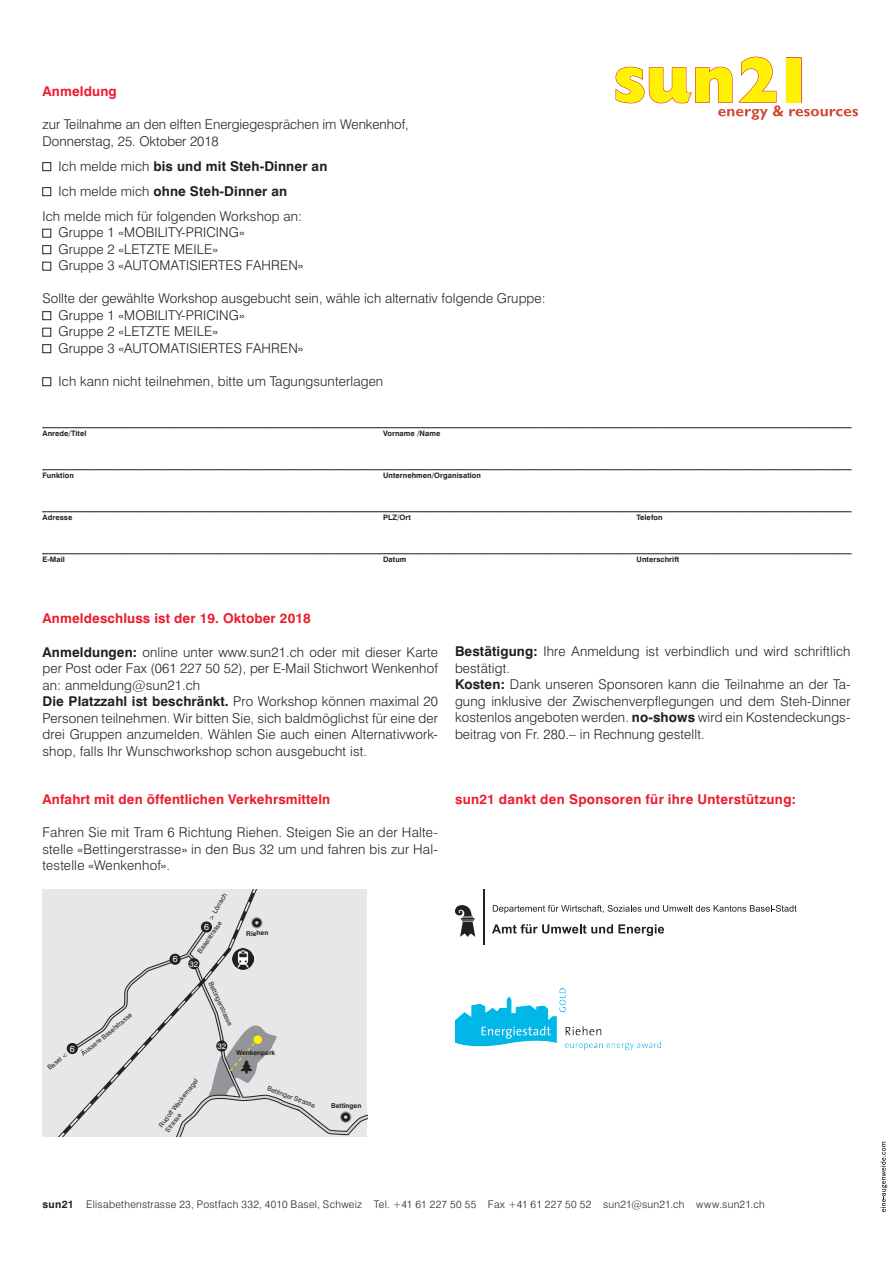
<style>
.page{position:relative;width:893px;height:1263px;background:#fff}
.page>*{position:absolute;margin:0;border:0;box-sizing:border-box;transform-origin:0 0}
.veranstaltungsdaten{font:300 13.5px/16.5px "Swiss 721 BT";letter-spacing:.01em;color:#231f20;text-align:justify}
.gs_flyer{font:300 13.5px/16.5px "Swiss 721 BT";letter-spacing:.02em;color:#231f20;text-align:justify}
.veranstaltungsdaten-2{font:700 13.5px "Swiss 721 BT";letter-spacing:.01em;color:#231f20}
.veranstaltungsdaten-3{font:700 13.5px "Swiss 721 BT";letter-spacing:.01em;color:#ee1b2d}
.gs_flyer-2{font:700 13.5px "Swiss 721 BT";letter-spacing:.02em;color:#ee1b2d}
.einleitungstext{font:700 13.5px "Swiss 721 BT";letter-spacing:.01em;color:#ee1b2d}
.gs_flyer-3{font:300 10.5px "Swiss 721 BT";letter-spacing:.025em;color:#231f20}
.t1{font:8.85px "Swiss 721 BT";color:#fff}
.t2{font:7.8px "Swiss 721 BT";color:#fff}
.veranstaltungsdaten-4{font:700 7.5px "Swiss 721 BT";letter-spacing:.01em;color:#231f20}
.t3{font:6.6px/8.1px "Swiss 721 BT";color:#231f20}
.t4{font:700 6.6px "Swiss 721 BT";letter-spacing:-.005em;color:#231f20}
.s1{font-weight:300}
.s2{font-weight:700}
</style>
<div class="page">
<div style="left:786px;top:57px;width:16px;height:46px;border:1px solid #d1232a"></div>
<div style="left:786px;top:58px;width:15px;height:44px;background:#fff101"></div>
<svg style="left:615px;top:56px;width:168px;height:64px"></svg>
<svg style="left:789px;top:109px;width:69px;height:7px"></svg>
<svg style="left:881px;top:1142px;width:6px;height:70px"></svg>
<div style="left:43px;top:889px;width:324px;height:248px;background:#e6e7e9"></div>
<svg style="left:58px;top:889px;width:200px;height:248px"></svg>
<div style="left:67px;top:1043px;width:11px;height:11px;background:#231f20;border-radius:50%"></div>
<div style="left:201px;top:921px;width:11px;height:11px;background:#231f20;border-radius:50%"></div>
<svg style="left:252px;top:917px;width:10px;height:11px"></svg>
<div style="left:251px;top:917px;width:12px;height:11px;border:1px solid #a8a9ad;border-radius:50%"></div>
<svg style="left:72px;top:931px;width:295px;height:206px"></svg>
<img style="left:233px;top:949px;width:21px;height:21px">
<img style="left:455px;top:988px;width:207px;height:63px">
<svg style="left:493px;top:905px;width:304px;height:8px"></svg>
<svg style="left:492px;top:924px;width:172px;height:12px"></svg>
<svg style="left:455px;top:905px;width:20px;height:32px"></svg>
<hr style="left:483px;top:889px;width:2px;height:56px;background:#231f20">
<svg style="left:43px;top:427px;width:808px;height:1px"></svg>
<svg style="left:43px;top:469px;width:808px;height:1px"></svg>
<svg style="left:43px;top:511px;width:808px;height:1px"></svg>
<svg style="left:43px;top:553px;width:808px;height:1px"></svg>
<div style="left:43px;top:162px;width:8px;height:9px;border:1px solid #231f20"></div>
<div style="left:43px;top:187px;width:8px;height:9px;border:1px solid #231f20"></div>
<div style="left:43px;top:245px;width:8px;height:9px;border:1px solid #231f20"></div>
<div style="left:43px;top:311px;width:8px;height:9px;border:1px solid #231f20"></div>
<div style="left:43px;top:344px;width:8px;height:9px;border:1px solid #231f20"></div>
<div style="left:43px;top:377px;width:8px;height:9px;border:1px solid #231f20"></div>
<p class="veranstaltungsdaten-3" style="left:43px;top:83px;width:76px">Anmeldung</p>
<p class="veranstaltungsdaten" style="left:43px;top:116px;width:368px">zur Teilnahme an den elften Energiegesprächen im Wenkenhof,<br>Donnerstag, 25. Oktober 2018</p>
<p class="veranstaltungsdaten-2" style="left:59px;top:158px;width:270px"><span class="s1">Ich melde mich</span> bis und mit Steh-Dinner an</p>
<p class="veranstaltungsdaten-2" style="left:59px;top:183px;width:230px"><span class="s1">Ich melde mich</span> ohne Steh-Dinner an</p>
<p class="veranstaltungsdaten" style="left:43px;top:208px;width:261px">Ich melde mich für folgenden Workshop an:</p>
<p class="veranstaltungsdaten" style="left:59px;top:224px;width:187px">Gruppe 1 «MOBILITY-PRICING»</p>
<p class="veranstaltungsdaten" style="left:59px;top:241px;width:161px">Gruppe 2 «LETZTE MEILE»</p>
<p class="veranstaltungsdaten" style="left:59px;top:257px;width:246px">Gruppe 3 «AUTOMATISIERTES FAHREN»</p>
<p class="veranstaltungsdaten" style="left:43px;top:290px;width:505px">Sollte der gewählte Workshop ausgebucht sein, wähle ich alternativ folgende Gruppe:</p>
<p class="veranstaltungsdaten" style="left:59px;top:307px;width:187px">Gruppe 1 «MOBILITY-PRICING»</p>
<p class="veranstaltungsdaten" style="left:59px;top:323px;width:161px">Gruppe 2 «LETZTE MEILE»</p>
<p class="veranstaltungsdaten" style="left:59px;top:340px;width:246px">Gruppe 3 «AUTOMATISIERTES FAHREN»</p>
<p class="veranstaltungsdaten" style="left:59px;top:373px;width:326px">Ich kann nicht teilnehmen, bitte um Tagungsunterlagen</p>
<p class="veranstaltungsdaten-4" style="left:43px;top:429px;width:45px">Anrede/Titel</p>
<p class="veranstaltungsdaten-4" style="left:383px;top:429px;width:59px">Vorname /Name</p>
<p class="veranstaltungsdaten-4" style="left:43px;top:471px;width:33px">Funktion</p>
<p class="veranstaltungsdaten-4" style="left:383px;top:471px;width:99px">Unternehmen/Organisation</p>
<p class="veranstaltungsdaten-4" style="left:43px;top:513px;width:31px">Adresse</p>
<p class="veranstaltungsdaten-4" style="left:383px;top:513px;width:29px">PLZ/Ort</p>
<p class="veranstaltungsdaten-4" style="left:637px;top:513px;width:28px">Telefon</p>
<p class="veranstaltungsdaten-4" style="left:43px;top:555px;width:24px">E-Mail</p>
<p class="veranstaltungsdaten-4" style="left:383px;top:555px;width:25px">Datum</p>
<p class="veranstaltungsdaten-4" style="left:637px;top:555px;width:44px">Unterschrift</p>
<p class="veranstaltungsdaten-3" style="left:43px;top:610px;width:270px">Anmeldeschluss ist der 19. Oktober 2018</p>
<p class="veranstaltungsdaten" style="left:43px;top:643px;width:397px"><span class="s2">Anmeldungen:</span> online unter www.sun21.ch oder mit dieser Karte per Post oder Fax (061 227 50 52), per E-Mail Stichwort Wenkenhof an: anmeldung@sun21.ch</p>
<p class="veranstaltungsdaten" style="left:43px;top:693px;width:397px"><span class="s2">Die Platzzahl ist beschränkt.</span> Pro Workshop können maximal 20<br>Personen teilnehmen. Wir bitten Sie, sich baldmöglichst für eine der drei Gruppen anzumelden. Wählen Sie auch einen Alternativwork&shy;shop, falls Ihr Wunschworkshop schon ausgebucht ist.</p>
<p class="einleitungstext" style="left:43px;top:791px;width:289px">Anfahrt mit den öffentlichen Verkehrsmitteln</p>
<p class="gs_flyer" style="left:43px;top:824px;width:397px">Fahren Sie mit Tram 6 Richtung Riehen. Steigen Sie an der Halte&shy;stelle «Bettingerstrasse» in den Bus 32 um und fahren bis zur Hal&shy;testelle «Wenkenhof».</p>
<p class="t3" style="left:80px;top:1051px;width:65px;rotate:-39deg">Äussere Baselstrasse</p>
<p class="t1" style="left:70px;top:1043px;width:6px">6</p>
<p class="t3" style="left:46px;top:1065px;width:25px;rotate:-39deg">Basel &lt;</p>
<p class="t1" style="left:173px;top:954px;width:6px">6</p>
<p class="t3" style="left:207px;top:917px;width:31px;rotate:-60deg">&gt; Lörrach</p>
<p class="t3" style="left:196px;top:950px;width:39px;rotate:-55deg">Baselstrasse</p>
<p class="t1" style="left:204px;top:921px;width:6px">6</p>
<p class="t2" style="left:190px;top:959px;width:10px">32</p>
<p class="t3" style="left:214px;top:980px;width:49px;rotate:65deg">Bettingerstrasse</p>
<p class="t4" style="left:246px;top:929px;width:24px">Riehen</p>
<p class="t2" style="left:218px;top:1041px;width:10px">32</p>
<p class="t4" style="left:236px;top:1049px;width:41px">Wenkenpark</p>
<p class="t3" style="left:157px;top:1124px;width:61px;rotate:-52deg">Rudolf Wackernagel<br>Strasse</p>
<p class="t3" style="left:269px;top:1084px;width:52px;rotate:20deg">Bettinger Strasse</p>
<p class="t4" style="left:331px;top:1102px;width:32px">Bettingen</p>
<p class="veranstaltungsdaten" style="left:455px;top:643px;width:397px"><span class="s2">Bestätigung:</span> Ihre Anmeldung ist verbindlich und wird schriftlich bestätigt.</p>
<p class="veranstaltungsdaten" style="left:455px;top:676px;width:397px"><span class="s2">Kosten:</span> Dank unseren Sponsoren kann die Teilnahme an der Ta&shy;gung inklusive der Zwischenverpflegungen und dem Steh-Dinner kostenlos angeboten werden. <span class="s2">no-shows</span> wird ein Kostendeckungs&shy;beitrag von Fr. 280.– in Rechnung gestellt.</p>
<p class="gs_flyer-2" style="left:455px;top:791px;width:342px">sun21 dankt den Sponsoren für ihre Unterstützung:</p>
<p class="gs_flyer-3" style="left:43px;top:1197px;width:724px"><span class="s2">sun21</span> Elisabethenstrasse 23, Postfach 332, 4010 Basel, Schweiz Tel. +41 61 227 50 55 Fax +41 61 227 50 52 sun21@sun21.ch www.sun21.ch</p>
</div>
